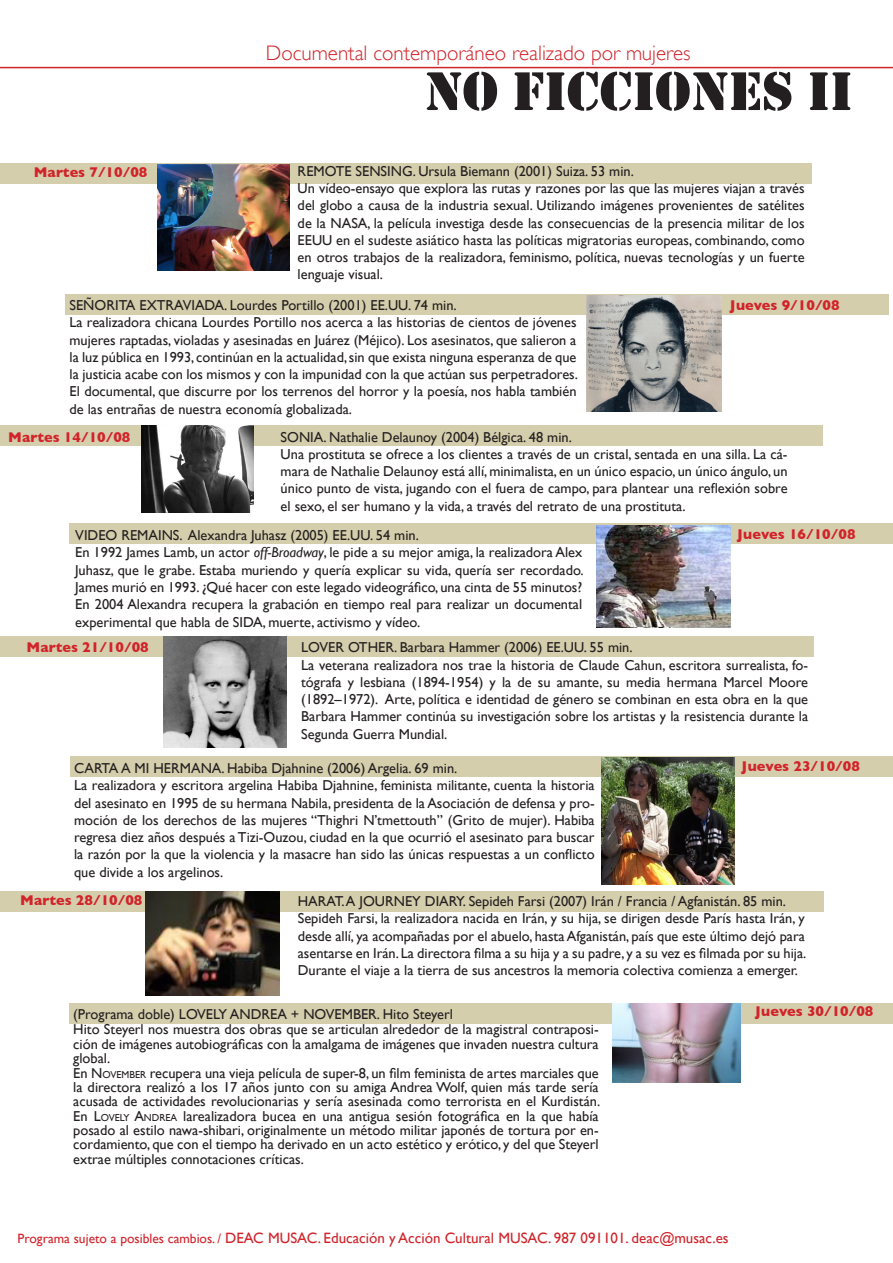
<style>
.page{position:relative;width:893px;height:1263px;background:#fff}
.page>*{position:absolute;margin:0;border:0;box-sizing:border-box;transform-origin:0 0}
.t1{font:56.55px "Stencil";color:#231f20}
.t2{font:300 21px "Gill Sans";color:#d1232a}
.t3{font:15px "Gill Sans";color:#d1232a}
.t4{font:14.4px/17.2px "Gill Sans";color:#231f20;text-align:justify}
.t5{font:700 14.4px "Gill Sans";color:#d1232a}
.s1{font-style:italic}
.s2{font-size:10.05px}
.s3{font-size:13.5px}
</style>
<div class="page">
<div style="left:1px;top:891px;width:823px;height:20px;background:#d5ceac"></div>
<img style="left:146px;top:891px;width:134px;height:104px">
<div style="left:70px;top:523px;width:823px;height:21px;background:#d5ceac"></div>
<img style="left:596px;top:525px;width:135px;height:103px">
<div style="left:0;top:426px;width:823px;height:20px;background:#d5ceac"></div>
<img style="left:141px;top:425px;width:113px;height:87px">
<div style="left:65px;top:295px;width:823px;height:20px;background:#d5ceac"></div>
<div style="left:0;top:163px;width:812px;height:20px;background:#d5ceac"></div>
<img style="left:587px;top:296px;width:134px;height:115px">
<div style="left:0;top:636px;width:813px;height:20px;background:#d5ceac"></div>
<img style="left:164px;top:636px;width:123px;height:111px">
<div style="left:70px;top:757px;width:823px;height:20px;background:#d5ceac"></div>
<img style="left:602px;top:758px;width:132px;height:126px">
<div style="left:69px;top:1003px;width:824px;height:20px;background:#d5ceac"></div>
<hr style="left:0;top:67px;width:893px;height:1px;background:#d1232a">
<img style="left:612px;top:1003px;width:129px;height:79px">
<img style="left:157px;top:164px;width:133px;height:106px">
<p class="t2" style="left:266px;top:41px;width:426px">Documental contemporáneo realizado por mujeres</p>
<p class="t5" style="left:34px;top:164px;width:115px">Martes 7/10/08</p>
<p class="t1" style="left:424px;top:59px;width:405px">NO FICCIONES II</p>
<p class="t4" style="left:298px;top:162px;width:338px">REMOTE SENSING. Ursula Biemann (2001) Suiza. 53 min.</p>
<p class="t4" style="left:298px;top:179px;width:508px">Un vídeo-ensayo que explora las rutas y razones por las que las mujeres viajan a través del globo a causa de la industria sexual. Utilizando imágenes provenientes de satélites de la NASA, la película investiga desde las consecuencias de la presencia militar de los EEUU en el sudeste asiático hasta las políticas migratorias europeas, combinando, como en otros trabajos de la realizadora, feminismo, política, nuevas tecnologías y un fuerte lenguaje visual.</p>
<p class="t4" style="left:70px;top:296px;width:389px">SEÑORITA EXTRAVIADA. Lourdes Portillo (2001) EE.UU. 74 min.</p>
<p class="t5" style="left:730px;top:297px;width:111px">Jueves 9/10/08</p>
<p class="t4" style="left:70px;top:314px;width:510px">La realizadora chicana Lourdes Portillo nos acerca a las historias de cientos de jóvenes mujeres raptadas, violadas y asesinadas en Juárez (Méjico). Los asesinatos, que salieron a la luz pública en 1993, continúan en la actualidad, sin que exista ninguna esperanza de que la justicia acabe con los mismos y con la impunidad con la que actúan sus perpetradores.<br>El documental, que discurre por los terrenos del horror y la poesía, nos habla también de las entrañas de nuestra economía globalizada.</p>
<p class="t5" style="left:8px;top:429px;width:124px">Martes 14/10/08</p>
<p class="t4" style="left:281px;top:428px;width:293px">SONIA. Nathalie Delaunoy (2004) Bélgica. 48 min.</p>
<p class="t4" style="left:281px;top:445px;width:508px">Una prostituta se ofrece a los clientes a través de un cristal, sentada en una silla. La cá&shy;mara de Nathalie Delaunoy está allí, minimalista, en un único espacio, un único ángulo, un único punto de vista, jugando con el fuera de campo, para plantear una reflexión sobre el sexo, el ser humano y la vida, a través del retrato de una prostituta.</p>
<p class="t4" style="left:75px;top:527px;width:345px">VIDEO REMAINS. Alexandra Juhasz (2005) EE.UU. 54 min.</p>
<p class="t4" style="left:75px;top:544px;width:510px">En 1992 James Lamb, un actor <span class="s1">off-Broadway</span>, le pide a su mejor amiga, la realizadora Alex Juhasz, que le grabe. Estaba muriendo y quería explicar su vida, quería ser recordado.<br>James murió en 1993. ¿Qué hacer con este legado videográfico, una cinta de 55 minutos?<br>En 2004 Alexandra recupera la grabación en tiempo real para realizar un documental experimental que habla de SIDA, muerte, activismo y vídeo.</p>
<p class="t5" style="left:737px;top:525px;width:120px">Jueves 16/10/08</p>
<p class="t5" style="left:27px;top:638px;width:124px">Martes 21/10/08</p>
<p class="t4" style="left:301px;top:639px;width:333px">LOVER OTHER. Barbara Hammer (2006) EE.UU. 55 min.</p>
<p class="t4" style="left:301px;top:656px;width:508px">La veterana realizadora nos trae la historia de Claude Cahun, escritora surrealista, fo&shy;tógrafa y lesbiana (1894-1954) y la de su amante, su media hermana Marcel Moore (1892–1972). Arte, política e identidad de género se combinan en esta obra en la que Barbara Hammer continúa su investigación sobre los artistas y la resistencia durante la Segunda Guerra Mundial.</p>
<p class="t4" style="left:74px;top:759px;width:385px">CARTA A MI HERMANA. Habiba Djahnine (2006) Argelia. 69 min.</p>
<p class="t4" style="left:74px;top:777px;width:522px">La realizadora y escritora argelina Habiba Djahnine, feminista militante, cuenta la historia del asesinato en 1995 de su hermana Nabila, presidenta de la Asociación de defensa y pro&shy;moción de los derechos de las mujeres “Thighri N’tmettouth” (Grito de mujer). Habiba regresa diez años después a Tizi-Ouzou, ciudad en la que ocurrió el asesinato para buscar la razón por la que la violencia y la masacre han sido las únicas respuestas a un conflicto que divide a los argelinos.</p>
<p class="t5" style="left:742px;top:757px;width:120px">Jueves 23/10/08</p>
<p class="t5" style="left:20px;top:892px;width:124px">Martes 28/10/08</p>
<p class="t4" style="left:298px;top:892px;width:490px">HARAT. A JOURNEY DIARY. Sepideh Farsi (2007) Irán / Francia / Agfanistán. 85 min.</p>
<p class="t4" style="left:298px;top:910px;width:510px">Sepideh Farsi, la realizadora nacida en Irán, y su hija, se dirigen desde París hasta Irán, y desde allí, ya acompañadas por el abuelo, hasta Afganistán, país que este último dejó para asentarse en Irán. La directora filma a su hija y a su padre, y a su vez es filmada por su hija.<br>Durante el viaje a la tierra de sus ancestros la memoria colectiva comienza a emerger.</p>
<p class="t4" style="left:73px;top:1005px;width:381px">(Programa doble) LOVELY ANDREA + NOVEMBER. Hito Steyerl</p>
<p class="t4" style="left:73px;top:1022px;width:527px;line-height:14.4px">Hito Steyerl nos muestra dos obras que se articulan alrededor de la magistral contraposi&shy;ción de imágenes autobiográficas con la amalgama de imágenes que invaden nuestra cultura global.</p>
<p class="t4" style="left:73px;top:1065px;width:528px;line-height:14.4px">En N<span class="s2">ovember</span> recupera una vieja película de super-8, un film feminista de artes marciales que la directora realizó a los 17 años junto con su amiga Andrea Wolf, quien más tarde sería acusada de actividades revolucionarias y sería asesinada como terrorista en el Kurdistán.<br>En L<span class="s2">ovely</span> A<span class="s2">ndrea</span> larealizadora bucea en una antigua sesión fotográfica en la que había posado al estilo nawa-shibari, originalmente un método militar japonés de tortura por en&shy;cordamiento, que con el tiempo ha derivado en un acto estético y erótico, y del que Steyerl extrae múltiples connotaciones críticas.</p>
<p class="t3" style="left:18px;top:1229px;width:713px"><span class="s3">Programa sujeto a posibles cambios. /</span> DEAC MUSAC. Educación y Acción Cultural MUSAC. 987 091101. deac@musac.es</p>
<p class="t5" style="left:755px;top:1003px;width:120px">Jueves 30/10/08</p>
</div>
